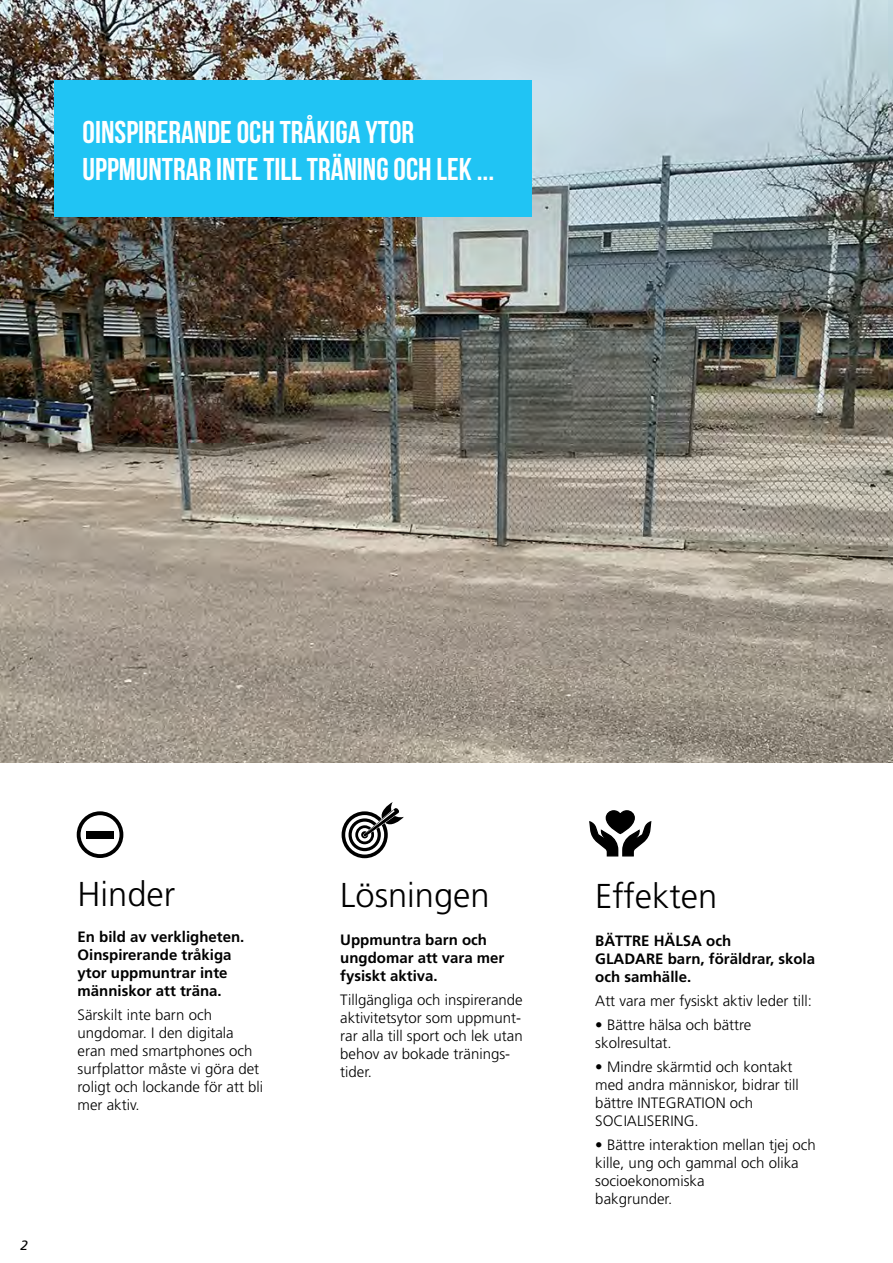
<style>
.page{position:relative;width:893px;height:1263px;background:#fff}
.page>*{position:absolute;margin:0;border:0;box-sizing:border-box;transform-origin:0 0}
.t1{font:300 34.5px "Frutiger";color:#000}
.t2{font:31.5px/37.8px "Bebas Neue";color:#fff}
.t3{font:300 15px/18px "Frutiger";color:#000}
.t4{font:700 15px/18px "Frutiger";color:#000}
.t5{font:italic 13.5px "Frutiger";color:#000}
</style>
<div class="page">
<img style="left:0;top:0;width:893px;height:763px">
<svg style="left:589px;top:810px;width:63px;height:47px"></svg>
<svg style="left:342px;top:802px;width:62px;height:56px"></svg>
<div style="left:77px;top:811px;width:46px;height:47px;border:4px solid #000;border-radius:50%"></div>
<div style="left:86px;top:832px;width:28px;height:7px;background:#000"></div>
<div style="left:54px;top:81px;width:477px;height:136px;background:#20c4f4"></div>
<h2 class="t2" style="left:83px;top:112px;width:413px">OINSPIRERANDE OCH TRÅKIGA YTOR<br>UPPMUNTRAR INTE TILL TRÄNING OCH LEK ...</h2>
<h1 class="t1" style="left:78px;top:874px;width:99px">Hinder</h1>
<p class="t4" style="left:78px;top:928px;width:168px">En bild av verkligheten.<br>Oinspirerande tråkiga ytor uppmuntrar inte människor att träna.</p>
<p class="t3" style="left:78px;top:1006px;width:187px">Särskilt inte barn och ungdomar. I den digitala eran med smartphones och surfplattor måste vi göra det roligt och lockande för att bli mer aktiv.</p>
<p class="t5" style="left:21px;top:1237px;width:9px">2</p>
<h1 class="t1" style="left:340px;top:876px;width:151px">Lösningen</h1>
<p class="t4" style="left:340px;top:931px;width:166px">Uppmuntra barn och ungdomar att vara mer fysiskt aktiva.</p>
<p class="t3" style="left:340px;top:991px;width:184px">Tillgängliga och inspirerande aktivitetsytor som uppmunt&shy;rar alla till sport och lek utan behov av bokade tränings&shy;tider.</p>
<h1 class="t1" style="left:595px;top:876px;width:124px">Effekten</h1>
<p class="t4" style="left:595px;top:931px;width:221px">BÄTTRE HÄLSA och<br>GLADARE barn, föräldrar, skola och samhälle.</p>
<p class="t3" style="left:595px;top:992px;width:218px">Att vara mer fysiskt aktiv leder till:</p>
<p class="t3" style="left:595px;top:1016px;width:158px">• Bättre hälsa och bättre skolresultat.</p>
<p class="t3" style="left:595px;top:1058px;width:205px">• Mindre skärmtid och kontakt med andra människor, bidrar till bättre INTEGRATION och<br>SOCIALISERING.</p>
<p class="t3" style="left:595px;top:1136px;width:222px">• Bättre interaktion mellan tjej och kille, ung och gammal och olika socioekonomiska<br>bakgrunder.</p>
</div>
